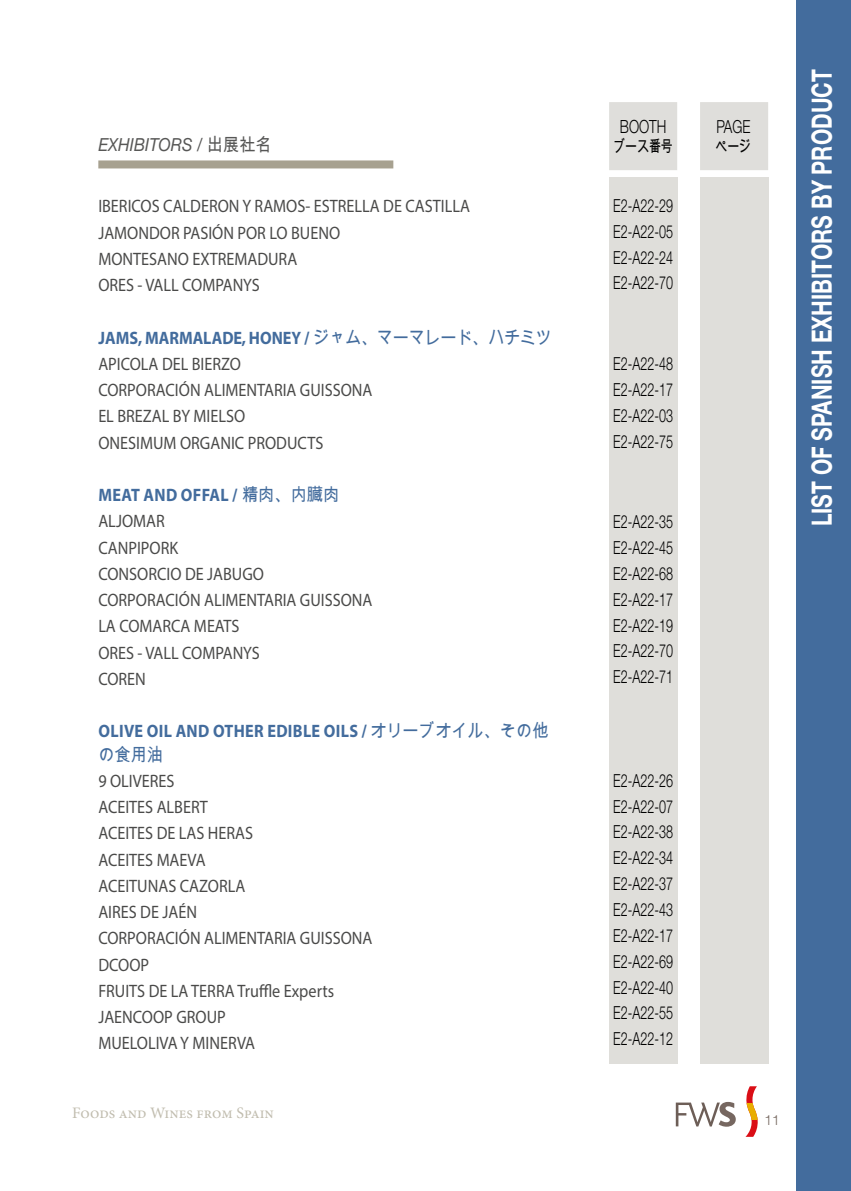
<style>
.page{position:relative;width:851px;height:1191px;background:#fff}
.page>*{position:absolute;margin:0;border:0;box-sizing:border-box;transform-origin:0 0}
.t1{font:700 28px "Helvetica Neue LT Pro";color:#fff;scale:.75 1}
.t2{font:300 18.2px "Helvetica Neue LT Pro";color:#000;scale:.75 1}
.t3{font:18px/26.2px "Myriad Pro";color:#4a4a49;scale:.9 1}
.t4{font:300 18px/25.8px "Helvetica Neue LT Pro";color:#000;text-align:justify;scale:.7 1}
.t5{font:700 18px "Myriad Pro";letter-spacing:.02em;color:#436c9d;scale:.9 1}
.t6{font:italic 18px "Helvetica Neue LT Pro";color:#575756;scale:.9 1}
.t7{font:18px "Arial Unicode MS";color:#436c9d;scale:.9 1}
.t8{font:300 18px "Helvetica Neue LT Pro";color:#000;scale:.75 1}
.t9{font:16px "Minion Pro";color:#c1bdaf}
.t10{font:16px "Arial Unicode MS";letter-spacing:-.01em;color:#000;scale:.75 1}
.t11{font:300 14px "Helvetica Neue LT Pro";color:#75675f}
.s1{font-family:"Arial Unicode MS";font-style:normal}
.s2{font-weight:700;color:#436c9d}
.s3{font-family:"Arial Unicode MS";color:#436c9d}
.s4{font-family:"Arial Unicode MS";font-weight:400}
</style>
<div class="page">
<div style="left:98px;top:160px;width:295px;height:8px;background:#a7a190"></div>
<svg style="left:746px;top:1086px;width:11px;height:50px"></svg>
<svg style="left:675px;top:1101px;width:60px;height:25px"></svg>
<div style="left:700px;top:102px;width:68px;height:68px;background:#dfdedb"></div>
<div style="left:609px;top:102px;width:68px;height:68px;background:#dfdedb"></div>
<div style="left:700px;top:177px;width:68px;height:886px;background:#dfdeda"></div>
<div style="left:609px;top:177px;width:68px;height:886px;background:#dfdeda"></div>
<div style="left:796px;top:0;width:54px;height:1191px;background:#436c9d"></div>
<p class="t6" style="left:98px;top:133px;width:194px">EXHIBITORS / <span class="s1">出展社名</span></p>
<p class="t3" style="left:98px;top:193px;width:414px">IBERICOS CALDERON Y RAMOS- ESTRELLA DE CASTILLA<br>JAMONDOR PASIÓN POR LO BUENO<br>MONTESANO EXTREMADURA<br>ORES - VALL COMPANYS</p>
<p class="t3" style="left:98px;top:324px;width:505px"><span class="s2">JAMS, MARMALADE, HONEY /</span> <span class="s3">ジャム、マーマレード、ハチミツ<br></span>APICOLA DEL BIERZO<br>CORPORACIÓN ALIMENTARIA GUISSONA<br>EL BREZAL BY MIELSO<br>ONESIMUM ORGANIC PRODUCTS</p>
<p class="t3" style="left:98px;top:481px;width:306px"><span class="s2">MEAT AND OFFAL /</span> <span class="s3">精肉、内臓肉<br></span>ALJOMAR<br>CANPIPORK<br>CONSORCIO DE JABUGO<br>CORPORACIÓN ALIMENTARIA GUISSONA<br>LA COMARCA MEATS<br>ORES - VALL COMPANYS<br>COREN</p>
<p class="t5" style="left:98px;top:719px;width:501px">OLIVE OIL AND OTHER EDIBLE OILS / <span class="s4">オリーブオイル、その他</span></p>
<p class="t7" style="left:98px;top:741px;width:73px">の食用油</p>
<p class="t3" style="left:98px;top:767px;width:306px">9 OLIVERES<br>ACEITES ALBERT<br>ACEITES DE LAS HERAS<br>ACEITES MAEVA<br>ACEITUNAS CAZORLA<br>AIRES DE JAÉN<br>CORPORACIÓN ALIMENTARIA GUISSONA<br>DCOOP<br>FRUITS DE LA TERRA Truffle Experts<br>JAENCOOP GROUP<br>MUELOLIVA Y MINERVA</p>
<p class="t9" style="left:72px;top:1101px;width:203px">Foods and Wines from Spain</p>
<p class="t2" style="left:619px;top:115px;width:63px">BOOTH</p>
<p class="t10" style="left:613px;top:135px;width:81px">ブース番号</p>
<p class="t4" style="left:613px;top:192px;width:87px">E2-A22-29<br>E2-A22-05<br>E2-A22-24<br>E2-A22-70</p>
<p class="t4" style="left:613px;top:350px;width:87px">E2-A22-48<br>E2-A22-17<br>E2-A22-03<br>E2-A22-75</p>
<p class="t4" style="left:613px;top:508px;width:87px">E2-A22-35<br>E2-A22-45<br>E2-A22-68<br>E2-A22-17<br>E2-A22-19<br>E2-A22-70<br>E2-A22-71</p>
<p class="t4" style="left:613px;top:767px;width:87px">E2-A22-26<br>E2-A22-07<br>E2-A22-38<br>E2-A22-34<br>E2-A22-37<br>E2-A22-43<br>E2-A22-17<br>E2-A22-69<br>E2-A22-40<br>E2-A22-55<br>E2-A22-12</p>
<p class="t8" style="left:716px;top:116px;width:47px">PAGE</p>
<p class="t10" style="left:715px;top:135px;width:49px">ページ</p>
<h1 class="t1" style="left:804px;top:526px;width:610px;rotate:-90deg">LIST OF SPANISH EXHIBITORS BY PRODUCT</h1>
<p class="t11" style="left:764px;top:1111px;width:17px">11</p>
</div>
